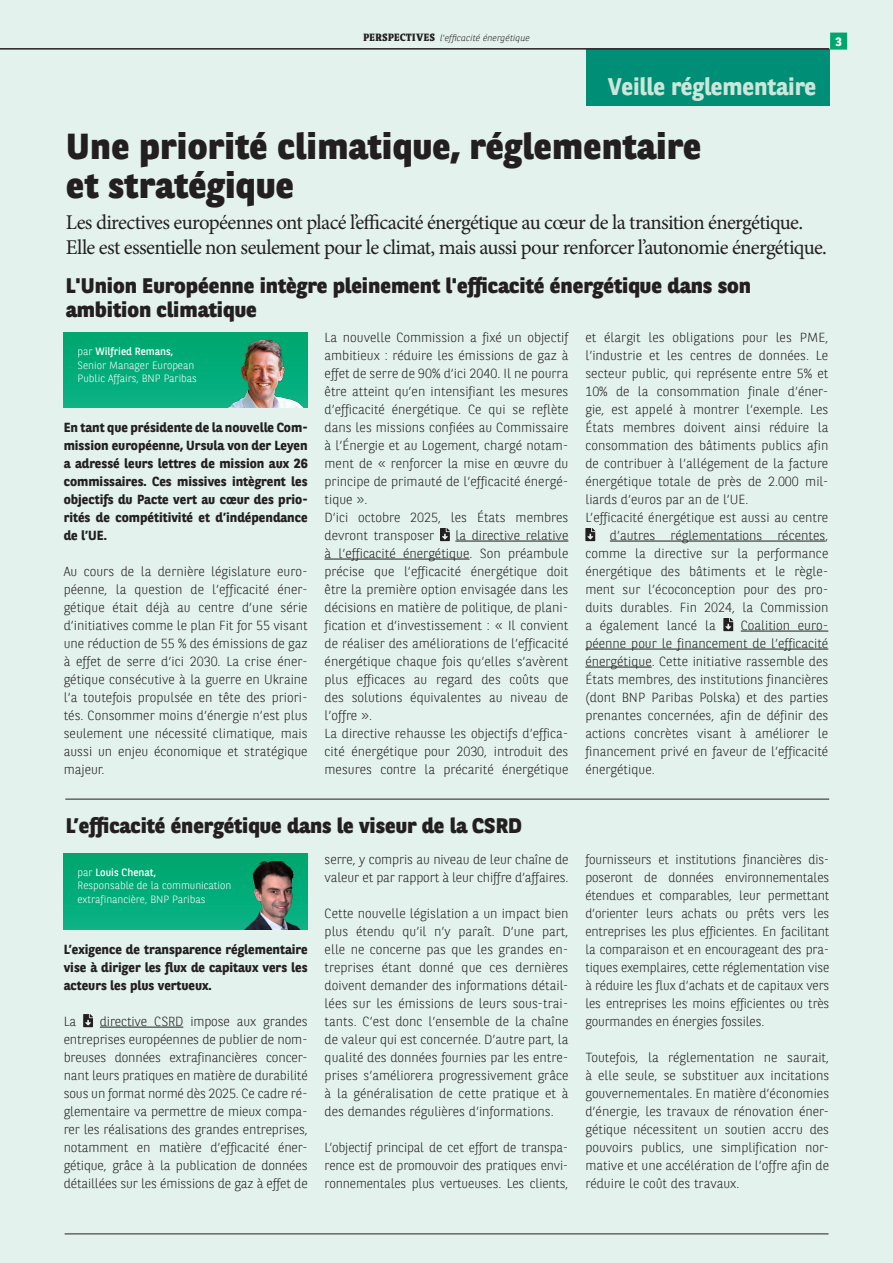
<style>
.page{position:relative;width:893px;height:1263px;background:#e3f2ec}
.page>*{position:absolute;margin:0;border:0;box-sizing:border-box;transform-origin:0 0}
.KOP_CHRONICLE{font:800 36px/39px "BNPP Sans";letter-spacing:.01em;color:#231f20}
.KOP_SACKERS{font:700 24px "BNPP Sans";letter-spacing:-.005em;color:#cbe7da}
.IHOUD_nummer{font:21px/25.5px "Minion Pro";letter-spacing:-.03em;color:#231f20}
.t1{font:800 21px/24px "BNPP Sans";color:#231f20}
.KOP_SACKERS-2{font:300 13.2px/18px "BNPP Sans";color:#231f20;text-align:justify}
.KOP_SACKERS-3{font:700 13.2px/18px "BNPP Sans";color:#231f20;text-align:justify}
.t2{font:700 12px "BNPP Sans";color:#fff}
.t3{font:300 10.5px/13.5px "BNPP Sans";color:#fff}
.KOP_CHRONICLE-2{font:italic 300 9px "BNPP Sans";letter-spacing:.01em;color:#231f20}
.s1{font-family:"BNPP Serif";font-weight:800;font-style:normal;font-size:10.5px}
.s2{font-weight:400}
</style>
<div class="page">
<hr style="left:65px;top:1233px;width:763px;height:1px;background:#231f20">
<hr style="left:65px;top:799px;width:764px;height:1px;background:#231f20">
<div style="left:831px;top:33px;width:15px;height:16px;background:#00a66e"></div>
<div style="left:830px;top:33px;width:17px;height:17px;border:2px solid #00a66e"></div>
<div style="left:586px;top:49px;width:244px;height:56px;background:#008e77"></div>
<hr style="left:0;top:48px;width:829px;height:2px;background:#231f20">
<div style="left:64px;top:332px;width:244px;height:76px;background:linear-gradient(to bottom,#00a66d,#0ab285)"></div>
<hr style="left:455px;top:541px;width:113px;height:1px;background:#231f20">
<hr style="left:325px;top:559px;width:144px;height:1px;background:#231f20">
<svg style="left:440px;top:528px;width:10px;height:13px"></svg>
<img style="left:217px;top:340px;width:91px;height:68px">
<hr style="left:100px;top:1027px;width:83px;height:1px;background:#231f20">
<svg style="left:83px;top:1014px;width:10px;height:13px"></svg>
<div style="left:64px;top:853px;width:244px;height:76px;background:linear-gradient(to bottom,#00a66d,#09b285)"></div>
<img style="left:244px;top:861px;width:64px;height:68px">
<hr style="left:610px;top:541px;width:215px;height:1px;background:#231f20">
<hr style="left:741px;top:631px;width:87px;height:1px;background:#231f20">
<hr style="left:585px;top:649px;width:243px;height:1px;background:#231f20">
<hr style="left:585px;top:667px;width:67px;height:1px;background:#231f20">
<svg style="left:585px;top:528px;width:10px;height:13px"></svg>
<svg style="left:723px;top:618px;width:10px;height:13px"></svg>
<p class="KOP_CHRONICLE-2" style="left:363px;top:32px;width:169px"><span class="s1">PERSPECTIVES</span> l'efficacité énergétique</p>
<p class="t2" style="left:835px;top:33px;width:8px">3</p>
<p class="KOP_SACKERS" style="left:608px;top:71px;width:210px">Veille réglementaire</p>
<p class="KOP_CHRONICLE" style="left:66px;top:126px;width:636px">Une priorité climatique, réglementaire et stratégique</p>
<p class="IHOUD_nummer" style="left:66px;top:209px;width:762px">Les directives européennes ont placé l’efficacité énergétique au cœur de la transition énergétique.<br>Elle est essentielle non seulement pour le climat, mais aussi pour renforcer l’autonomie énergétique.</p>
<p class="t1" style="left:66px;top:272px;width:687px">L'Union Européenne intègre pleinement l'efficacité énergétique dans son ambition climatique</p>
<p class="t3" style="left:78px;top:344px;width:121px">par <span class="s2">Wilfried Remans,<br></span>Senior Manager European<br>Public Affairs, BNP Paribas</p>
<p class="KOP_SACKERS-3" style="left:64px;top:418px;width:245px">En tant que présidente de la nouvelle Com&shy;mission européenne, Ursula von der Leyen a adressé leurs lettres de mission aux 26 commissaires. Ces missives intègrent les objectifs du Pacte vert au cœur des prio&shy;rités de compétitivité et d’indépendance de l’UE.</p>
<p class="KOP_SACKERS-2" style="left:64px;top:562px;width:245px">Au cours de la dernière législature euro&shy;péenne, la question de l’efficacité éner&shy;gétique était déjà au centre d’une série d’initiatives comme le plan Fit for 55 visant une réduction de 55 % des émissions de gaz à effet de serre d’ici 2030. La crise éner&shy;gétique consécutive à la guerre en Ukraine l’a toutefois propulsée en tête des priori&shy;tés. Consommer moins d’énergie n’est plus seulement une nécessité climatique, mais aussi un enjeu économique et stratégique majeur.</p>
<p class="KOP_SACKERS-2" style="left:325px;top:328px;width:245px">La nouvelle Commission a fixé un objectif ambitieux : réduire les émissions de gaz à effet de serre de 90% d’ici 2040. Il ne pourra être atteint qu’en intensifiant les mesures d’efficacité énergétique. Ce qui se reflète dans les missions confiées au Commissaire à l’Énergie et au Logement, chargé notam&shy;ment de « renforcer la mise en œuvre du principe de primauté de l’efficacité énergé&shy;tique ».</p>
<p class="KOP_SACKERS-2" style="left:325px;top:508px;width:245px">D’ici octobre 2025, les États membres devront transposer</p>
<p class="KOP_SACKERS-2" style="left:325px;top:526px;width:245px;text-indent:131px">la directive relative à l’efficacité énergétique. Son préambule précise que l’efficacité énergétique doit être la première option envisagée dans les décisions en matière de politique, de plani&shy;fication et d’investissement : « Il convient de réaliser des améliorations de l’efficacité énergétique chaque fois qu’elles s’avèrent plus efficaces au regard des coûts que des solutions équivalentes au niveau de l’offre ».</p>
<p class="KOP_SACKERS-2" style="left:325px;top:724px;width:245px">La directive rehausse les objectifs d’effica&shy;cité énergétique pour 2030, introduit des mesures contre la précarité énergétique</p>
<p class="t1" style="left:66px;top:813px;width:457px">L’efficacité énergétique dans le viseur de la CSRD</p>
<p class="t3" style="left:78px;top:865px;width:155px">par <span class="s2">Louis Chenat,<br></span>Responsable de la communication extrafinancière, BNP Paribas</p>
<p class="KOP_SACKERS-2" style="left:325px;top:850px;width:245px">serre, y compris au niveau de leur chaîne de valeur et par rapport à leur chiffre d’affaires.</p>
<p class="KOP_SACKERS-2" style="left:325px;top:904px;width:245px">Cette nouvelle législation a un impact bien plus étendu qu’il n’y paraît. D’une part, elle ne concerne pas que les grandes en&shy;treprises étant donné que ces dernières doivent demander des informations détail&shy;lées sur les émissions de leurs sous-trai&shy;tants. C’est donc l’ensemble de la chaîne de valeur qui est concernée. D’autre part, la qualité des données fournies par les entre&shy;prises s’améliorera progressivement grâce à la généralisation de cette pratique et à des demandes régulières d’informations.</p>
<p class="KOP_SACKERS-2" style="left:325px;top:1138px;width:245px">L’objectif principal de cet effort de transpa&shy;rence est de promouvoir des pratiques envi&shy;ronnementales plus vertueuses. Les clients,</p>
<p class="KOP_SACKERS-3" style="left:64px;top:940px;width:245px">L’exigence de transparence réglementaire vise à diriger les flux de capitaux vers les acteurs les plus vertueux.</p>
<p class="KOP_SACKERS-2" style="left:64px;top:1012px;width:14px">La</p>
<p class="KOP_SACKERS-2" style="left:64px;top:1012px;width:246px;text-indent:36px">directive CSRD impose aux grandes entreprises européennes de publier de nom&shy;breuses données extrafinancières concer&shy;nant leurs pratiques en matière de durabilité sous un format normé dès 2025. Ce cadre ré&shy;glementaire va permettre de mieux compa&shy;rer les réalisations des grandes entreprises, notamment en matière d’efficacité éner&shy;gétique, grâce à la publication de données détaillées sur les émissions de gaz à effet de</p>
<p class="KOP_SACKERS-2" style="left:585px;top:328px;width:244px">et élargit les obligations pour les PME, l’industrie et les centres de données. Le secteur public, qui représente entre 5% et 10% de la consommation finale d’éner&shy;gie, est appelé à montrer l’exemple. Les États membres doivent ainsi réduire la consommation des bâtiments publics afin de contribuer à l’allégement de la facture énergétique totale de près de 2.000 mil&shy;liards d’euros par an de l’UE.</p>
<p class="KOP_SACKERS-2" style="left:585px;top:508px;width:244px">L’efficacité énergétique est aussi au centre</p>
<p class="KOP_SACKERS-2" style="left:610px;top:526px;width:220px">d’autres réglementations récentes,</p>
<p class="KOP_SACKERS-2" style="left:585px;top:544px;width:244px">comme la directive sur la performance</p>
<p class="KOP_SACKERS-2" style="left:585px;top:562px;width:244px">énergétique des bâtiments et le règle-</p>
<p class="KOP_SACKERS-2" style="left:585px;top:580px;width:244px">ment sur l’écoconception pour des pro-</p>
<p class="KOP_SACKERS-2" style="left:585px;top:598px;width:244px">duits durables. Fin 2024, la Commission</p>
<p class="KOP_SACKERS-2" style="left:585px;top:616px;width:132px">a également lancé la</p>
<p class="KOP_SACKERS-2" style="left:585px;top:616px;width:244px;text-indent:155px">Coalition euro&shy;péenne pour le financement de l’efficacité énergétique. Cette initiative rassemble des États membres, des institutions financières (dont BNP Paribas Polska) et des parties prenantes concernées, afin de définir des actions concrètes visant à améliorer le financement privé en faveur de l’efficacité énergétique.</p>
<p class="KOP_SACKERS-2" style="left:585px;top:850px;width:245px">fournisseurs et institutions financières dis&shy;poseront de données environnementales étendues et comparables, leur permettant d’orienter leurs achats ou prêts vers les entreprises les plus efficientes. En facilitant la comparaison et en encourageant des pra&shy;tiques exemplaires, cette réglementation vise à réduire les flux d’achats et de capitaux vers les entreprises les moins efficientes ou très gourmandes en énergies fossiles.</p>
<p class="KOP_SACKERS-2" style="left:585px;top:1048px;width:245px">Toutefois, la réglementation ne saurait, à elle seule, se substituer aux incitations gouvernementales. En matière d’économies d’énergie, les travaux de rénovation éner&shy;gétique nécessitent un soutien accru des pouvoirs publics, une simplification nor&shy;mative et une accélération de l’offre afin de réduire le coût des travaux.</p>
</div>
